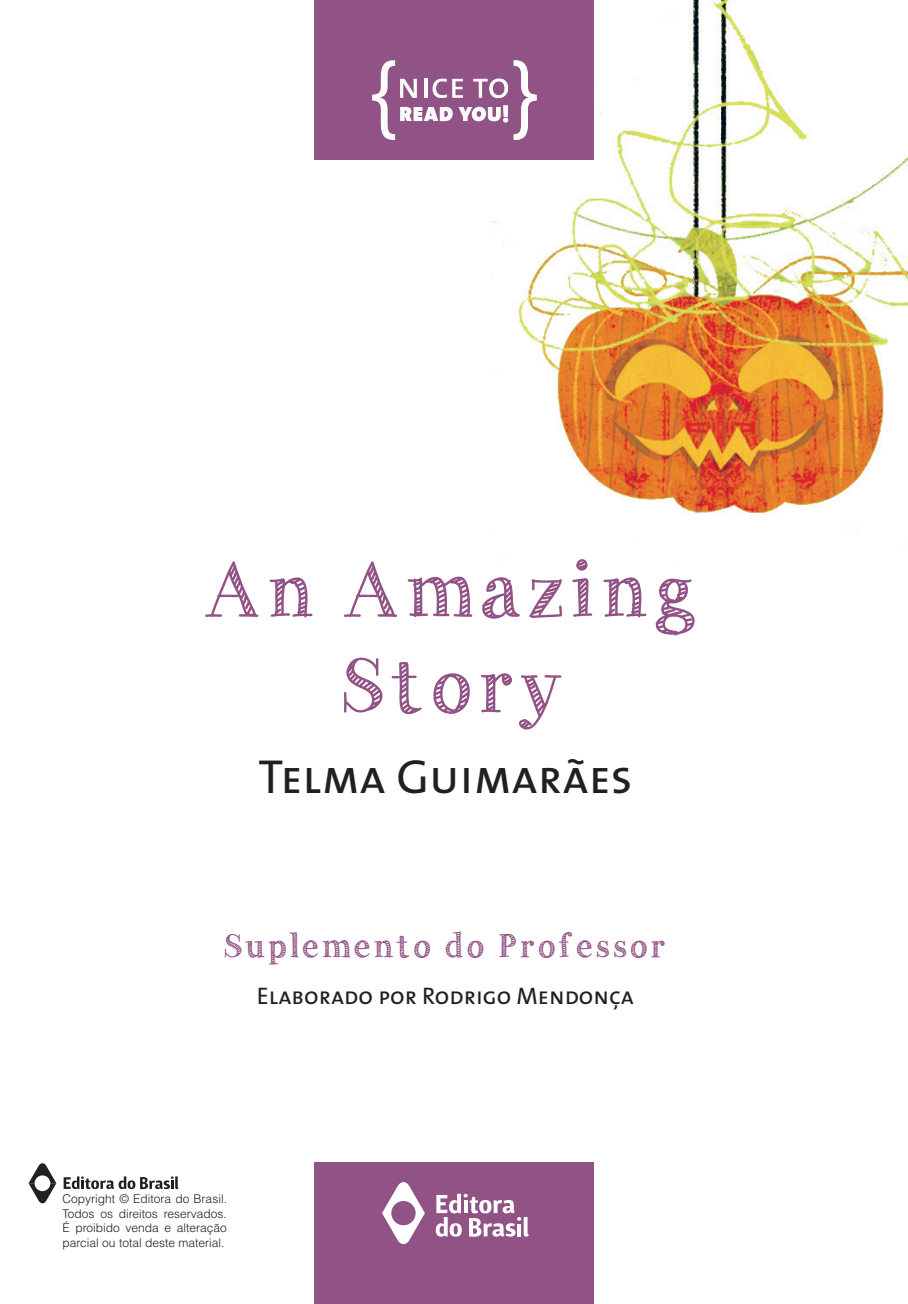
<style>
.page{position:relative;width:908px;height:1304px;background:#fff}
.page>*{position:absolute;margin:0;border:0;box-sizing:border-box;transform-origin:0 0}
.t1{font:79.4px/95.4px "Handy George";color:#915285;text-align:center}
.t2{font:48px "The Sans Caps";color:#231f20}
.t3{font:34px "Handy George";color:#915285}
.t4{font:24px "The Sans Caps";color:#231f20}
.t5{font:300 12px/14.4px "Helvetica";color:#231f20;text-align:justify}
</style>
<div class="page">
<div style="left:314px;top:0;width:279px;height:160px;background:#915285"></div>
<div style="left:314px;top:1162px;width:279px;height:142px;background:#915285"></div>
<svg style="left:372px;top:60px;width:116px;height:80px"></svg>
<svg style="left:382px;top:1182px;width:43px;height:63px"></svg>
<svg style="left:435px;top:1194px;width:93px;height:43px"></svg>
<img style="left:489px;top:0;width:418px;height:536px">
<img style="left:489px;top:0;width:104px;height:160px">
<img style="left:513px;top:60px;width:23px;height:80px">
<img style="left:488px;top:107px;width:12px;height:14px">
<img style="left:503px;top:105px;width:5px;height:18px">
<img style="left:489px;top:79px;width:19px;height:19px">
<img style="left:503px;top:559px;width:174px;height:7px">
<svg style="left:64px;top:1176px;width:114px;height:13px"></svg>
<svg style="left:29px;top:1163px;width:27px;height:41px"></svg>
<h1 class="t1" style="left:205px;top:543px;width:498px">An Amazing<br>Story</h1>
<h2 class="t2" style="left:258px;top:737px;width:375px">Telma Guimarães</h2>
<h3 class="t3" style="left:222px;top:927px;width:447px">Suplemento do Professor</h3>
<h3 class="t4" style="left:257px;top:976px;width:378px">Elaborado por Rodrigo Mendonça</h3>
<p class="t5" style="left:62px;top:1192px;width:166px">Copyright © Editora do Brasil.<br>Todos os direitos reservados.<br>É proibido venda e alteração parcial ou total deste material.</p>
</div>
